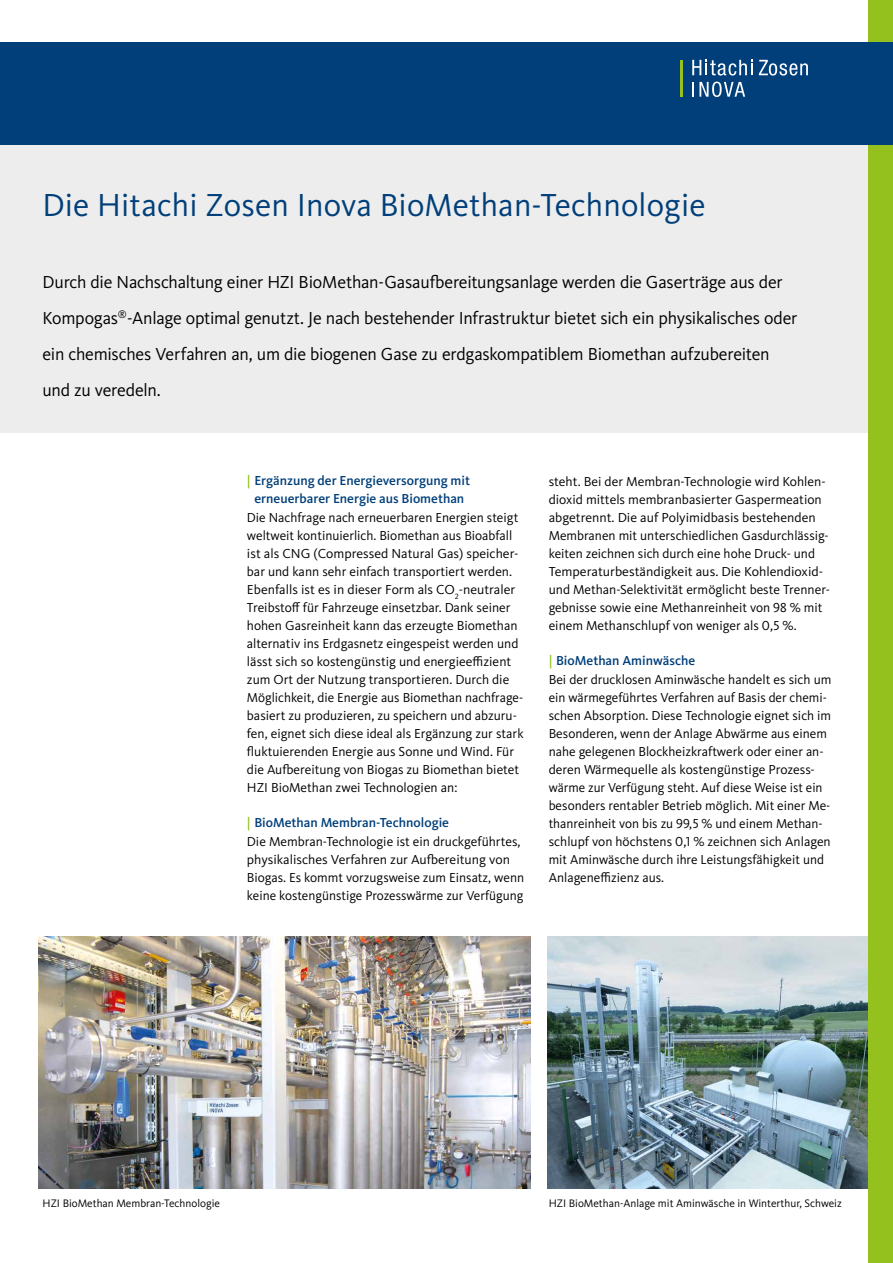
<style>
.page{position:relative;width:893px;height:1263px;background:#fff}
.page>*{position:absolute;margin:0;border:0;box-sizing:border-box;transform-origin:0 0}
.t1{font:33px "Kievit Pro";letter-spacing:.005em;color:#003f7a}
.t2{font:18px/36px "Kievit Pro";letter-spacing:-.015em;color:#000}
.t3{font:13.5px/18px "Kievit Pro";color:#000}
.t4{font:500 13.5px/18px "Kievit Pro";color:#003f7a;text-align:center}
.t5{font:11.25px "Kievit Pro";color:#000}
.s1{color:#95c11f}
.s2{font-weight:500;color:#95c11f}
.s3{font-weight:500;color:#003f7a}
</style>
<div class="page">
<img style="left:548px;top:936px;width:320px;height:252px">
<div style="left:0;top:108px;width:893px;height:324px;background:#ededed"></div>
<div style="left:868px;top:0;width:25px;height:1263px;background:#95c11f"></div>
<div style="left:0;top:43px;width:893px;height:102px;background:#003f7a"></div>
<svg style="left:692px;top:82px;width:53px;height:15px"></svg>
<svg style="left:759px;top:60px;width:49px;height:16px"></svg>
<svg style="left:692px;top:60px;width:61px;height:16px"></svg>
<hr style="left:681px;top:60px;width:2px;height:37px;background:#95c11f">
<img style="left:39px;top:936px;width:492px;height:252px">
<h1 class="t1" style="left:43px;top:186px;width:665px">Die Hitachi Zosen Inova BioMethan-Technologie</h1>
<p class="t2" style="left:43px;top:264px;width:756px">Durch die Nachschaltung einer HZI BioMethan-Gasaufbereitungsanlage werden die Gaserträge aus der Kompogas<sup>®</sup>-Anlage optimal genutzt. Je nach bestehender Infrastruktur bietet sich ein physikalisches oder ein chemisches Verfahren an, um die biogenen Gase zu erdgaskompatiblem Biomethan aufzubereiten und zu veredeln.</p>
<p class="t4" style="left:247px;top:472px;width:225px"><span class="s1">|</span> Ergänzung der Energieversorgung mit erneuerbarer Energie aus Biomethan</p>
<p class="t3" style="left:247px;top:508px;width:278px">Die Nachfrage nach erneuerbaren Energien steigt weltweit kontinuierlich. Biomethan aus Bioabfall ist als CNG (Compressed Natural Gas) speicher&shy;bar und kann sehr einfach transportiert werden.<br>Ebenfalls ist es in dieser Form als CO<sub>2</sub>-neutraler Treibstoff für Fahrzeuge einsetzbar. Dank seiner hohen Gasreinheit kann das erzeugte Biomethan alternativ ins Erdgasnetz eingespeist werden und lässt sich so kostengünstig und energieeffizient zum Ort der Nutzung transportieren. Durch die Möglichkeit, die Energie aus Biomethan nachfrage&shy;basiert zu produzieren, zu speichern und abzuru&shy;fen, eignet sich diese ideal als Ergänzung zur stark fluktuierenden Energie aus Sonne und Wind. Für die Aufbereitung von Biogas zu Biomethan bietet HZI BioMethan zwei Technologien an:</p>
<p class="t3" style="left:247px;top:813px;width:279px"><span class="s2">|</span> <span class="s3">BioMethan Membran-Technologie<br></span>Die Membran-Technologie ist ein druckgeführtes, physikalisches Verfahren zur Aufbereitung von Biogas. Es kommt vorzugsweise zum Einsatz, wenn keine kostengünstige Prozesswärme zur Verfügung</p>
<p class="t3" style="left:549px;top:472px;width:283px">steht. Bei der Membran-Technologie wird Kohlen&shy;dioxid mittels membranbasierter Gaspermeation abgetrennt. Die auf Polyimidbasis bestehenden Membranen mit unterschiedlichen Gasdurchlässig&shy;keiten zeichnen sich durch eine hohe Druck- und Temperaturbeständigkeit aus. Die Kohlendioxid&shy;und Methan-Selektivität ermöglicht beste Trenner&shy;gebnisse sowie eine Methanreinheit von 98 % mit einem Methanschlupf von weniger als 0,5 %.</p>
<p class="t3" style="left:549px;top:651px;width:284px"><span class="s2">|</span> <span class="s3">BioMethan Aminwäsche<br></span>Bei der drucklosen Aminwäsche handelt es sich um ein wärmegeführtes Verfahren auf Basis der chemi&shy;schen Absorption. Diese Technologie eignet sich im Besonderen, wenn der Anlage Abwärme aus einem nahe gelegenen Blockheizkraftwerk oder einer an&shy;deren Wärmequelle als kostengünstige Prozess&shy;wärme zur Verfügung steht. Auf diese Weise ist ein besonders rentabler Betrieb möglich. Mit einer Me&shy;thanreinheit von bis zu 99,5 % und einem Methan&shy;schlupf von höchstens 0,1 % zeichnen sich Anlagen mit Aminwäsche durch ihre Leistungsfähigkeit und Anlageneffizienz aus.</p>
<p class="t5" style="left:43px;top:1197px;width:179px">HZI BioMethan Membran-Technologie</p>
<p class="t5" style="left:549px;top:1197px;width:295px">HZI BioMethan-Anlage mit Aminwäsche in Winterthur, Schweiz</p>
</div>
